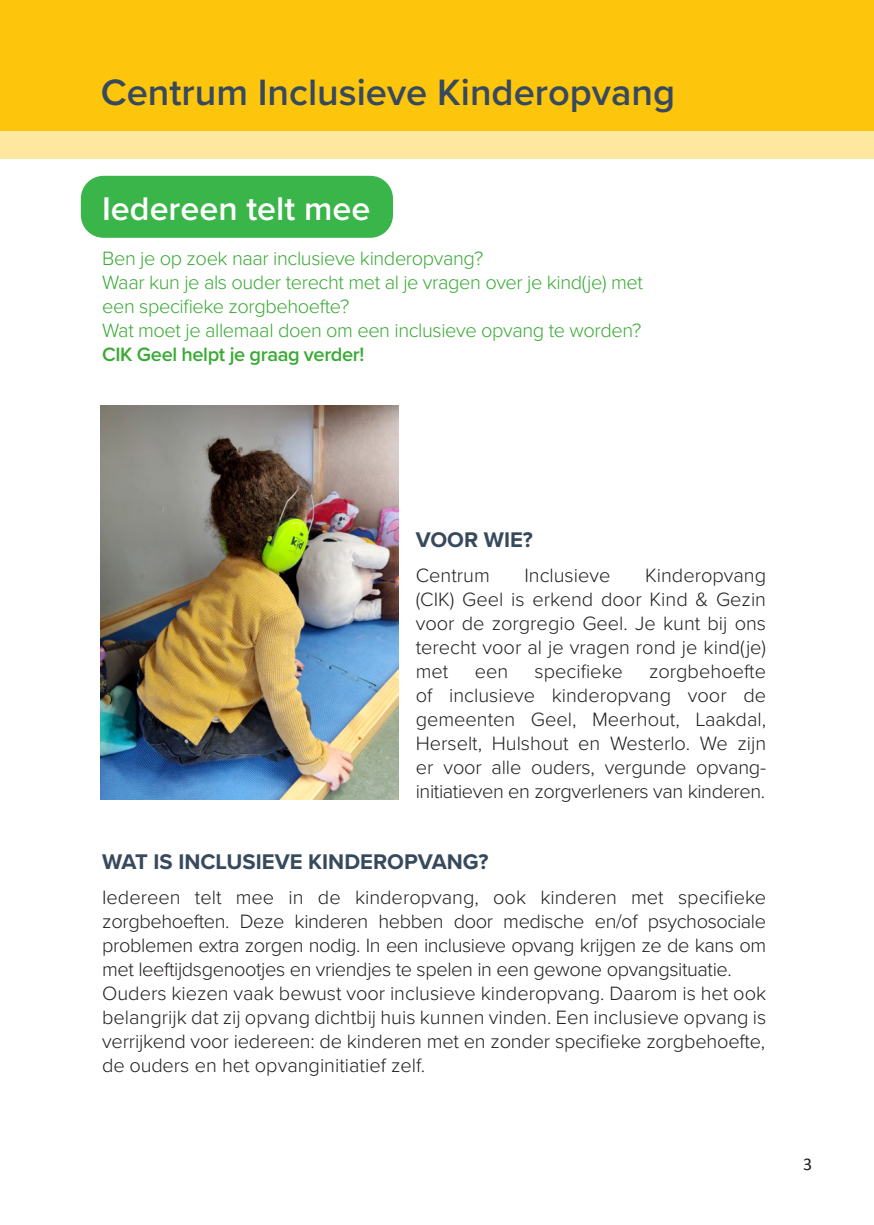
<style>
.page{position:relative;width:874px;height:1225px;background:#fff}
.page>*{position:absolute;margin:0;border:0;box-sizing:border-box;transform-origin:0 0}
.t1{font:600 38px "Proxima Nova";color:#374a5d}
.t2{font:600 34px "Proxima Nova";color:#fff}
.t3{font:700 22px "Proxima Nova";color:#374a5d}
.t4{font:300 20px/24px "Proxima Nova";letter-spacing:-.01em;color:#231f20;text-align:justify}
.t5{font:300 20px/24px "Proxima Nova";letter-spacing:-.02em;color:#3aaa35}
.t6{font:600 20px "Proxima Nova";letter-spacing:-.02em;color:#3aaa35}
.t7{font:18px "Calibri";color:#231f20}
</style>
<div class="page">
<div style="left:81px;top:176px;width:312px;height:62px;background:#3ab54a;border-radius:23px"></div>
<div style="left:0;top:0;width:873px;height:159px;background:#fee89f"></div>
<div style="left:0;top:0;width:873px;height:130px;background:#fec50d"></div>
<img style="left:101px;top:405px;width:297px;height:394px">
<h1 class="t1" style="left:101px;top:64px;width:575px">Centrum Inclusieve Kinderopvang</h1>
<h2 class="t2" style="left:102px;top:183px;width:269px">Iedereen telt mee</h2>
<p class="t5" style="left:102px;top:245px;width:542px">Ben je op zoek naar inclusieve kinderopvang?<br>Waar kun je als ouder terecht met al je vragen over je kind(je) met een specifieke zorgbehoefte?<br>Wat moet je allemaal doen om een inclusieve opvang te worden?</p>
<p class="t6" style="left:102px;top:340px;width:263px">CIK Geel helpt je graag verder!</p>
<p class="t3" style="left:415px;top:523px;width:119px">VOOR WIE?</p>
<p class="t4" style="left:415px;top:562px;width:75px">Centrum</p>
<p class="t4" style="left:524px;top:562px;width:87px">Inclusieve</p>
<p class="t4" style="left:415px;top:562px;width:352px;text-indent:229px">Kinderopvang (CIK) Geel is erkend door Kind &amp; Gezin voor de zorgregio Geel. Je kunt bij ons terecht voor al je vragen rond je kind(je) met</p>
<p class="t4" style="left:415px;top:658px;width:352px;text-indent:233px">zorgbehoefte of inclusieve kinderopvang voor de gemeenten Geel, Meerhout, Laakdal, Herselt, Hulshout en Westerlo. We zijn er voor alle ouders, vergunde opvang&shy;initiatieven en zorgverleners van kinderen.</p>
<p class="t4" style="left:474px;top:658px;width:35px">een</p>
<p class="t4" style="left:534px;top:658px;width:89px">specifieke</p>
<p class="t3" style="left:102px;top:845px;width:387px">WAT IS INCLUSIEVE KINDEROPVANG?</p>
<p class="t4" style="left:102px;top:884px;width:665px;text-align:left">Iedereen telt mee in de kinderopvang, ook kinderen met specifieke zorgbehoeften. Deze kinderen hebben door medische en/of psychosociale problemen extra zorgen nodig. In een inclusieve opvang krijgen ze de kans om met leeftijdsgenootjes en vriendjes te spelen in een gewone opvangsituatie.<br>Ouders kiezen vaak bewust voor inclusieve kinderopvang. Daarom is het ook belangrijk dat zij opvang dichtbij huis kunnen vinden. Een inclusieve opvang is verrijkend voor iedereen: de kinderen met en zonder specifieke zorgbehoefte, de ouders en het opvanginitiatief zelf.</p>
<p class="t7" style="left:802px;top:1152px;width:11px">3</p>
</div>
